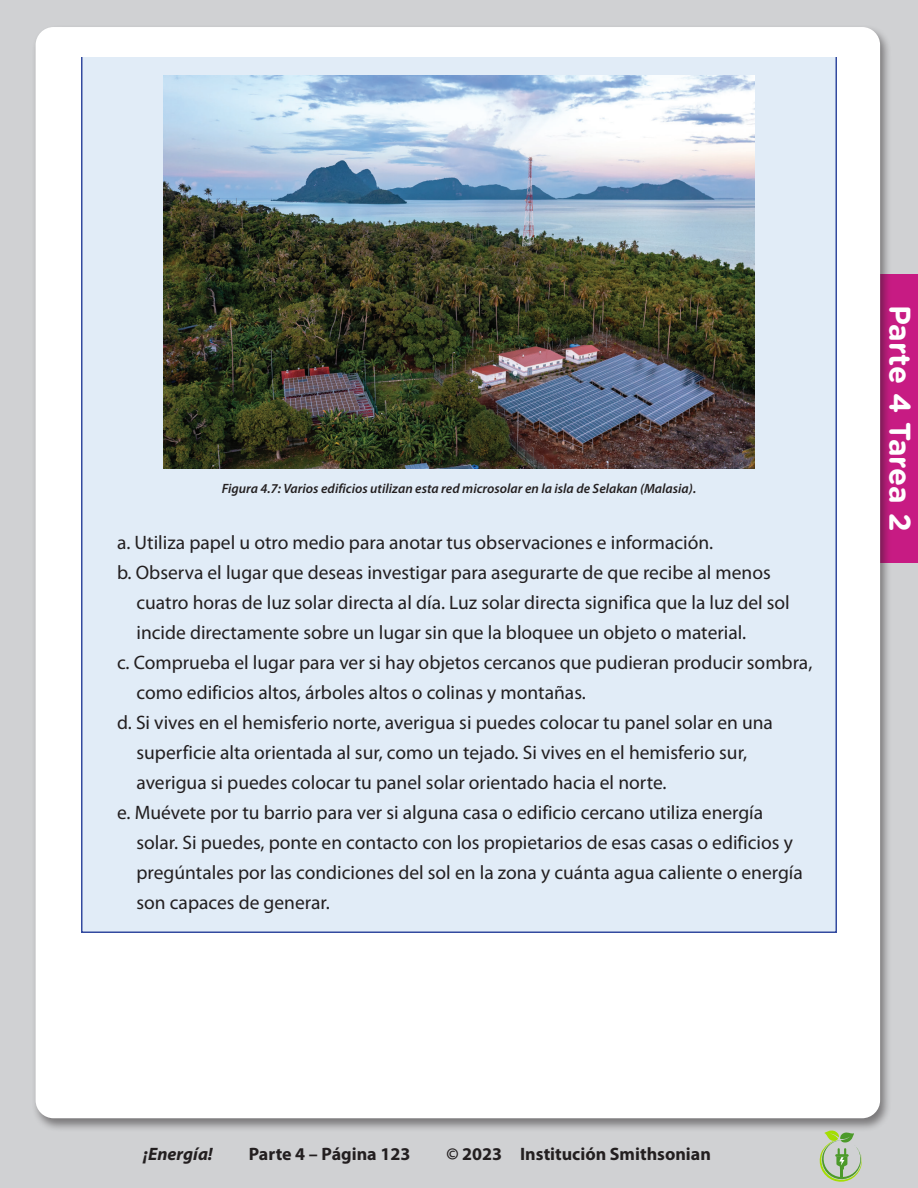
<style>
.page{position:relative;width:918px;height:1188px;background:#d0d1d3}
.page>*{position:absolute;margin:0;border:0;box-sizing:border-box;transform-origin:0 0}
.t1{font:700 30px "Gotham Rounded";letter-spacing:-.005em;color:#fff}
.t2{font:19.5px/30px "Myriad Pro";color:#231f20}
.t3{font:700 18px "Myriad Pro";color:#231f20}
.t4{font:italic 700 18px "Myriad Pro";color:#231f20}
.t5{font:italic 600 13.5px "Myriad Pro";color:#231f20}
</style>
<div class="page">
<div style="left:879px;top:274px;width:39px;height:288px;background:#c71b83"></div>
<div style="left:31px;top:24px;width:861px;height:1108px;background:#231f20;opacity:.5"></div>
<div style="left:36px;top:27px;width:844px;height:1091px;background:#fff;border-radius:18px"></div>
<div style="left:82px;top:57px;width:754px;height:875px;background:#e1ecf7"></div>
<svg style="left:817px;top:1129px;width:46px;height:53px"></svg>
<img style="left:164px;top:76px;width:590px;height:393px">
<p class="t5" style="left:222px;top:480px;width:476px">Figura 4.7: Varios edificios utilizan esta red microsolar en la isla de Selakan (Malasia).</p>
<p class="t2" style="left:117px;top:527px;width:598px">a. Utiliza papel u otro medio para anotar tus observaciones e información.</p>
<p class="t2" style="left:136px;top:557px;width:655px;text-indent:-19px">b. Observa el lugar que deseas investigar para asegurarte de que recibe al menos cuatro horas de luz solar directa al día. Luz solar directa significa que la luz del sol incide directamente sobre un lugar sin que la bloquee un objeto o material.</p>
<p class="t2" style="left:136px;top:647px;width:677px;text-indent:-19px">c. Comprueba el lugar para ver si hay objetos cercanos que pudieran producir sombra, como edificios altos, árboles altos o colinas y montañas.</p>
<p class="t2" style="left:136px;top:707px;width:638px;text-indent:-19px">d. Si vives en el hemisferio norte, averigua si puedes colocar tu panel solar en una superficie alta orientada al sur, como un tejado. Si vives en el hemisferio sur, averigua si puedes colocar tu panel solar orientado hacia el norte.</p>
<p class="t2" style="left:136px;top:797px;width:668px;text-indent:-19px">e. Muévete por tu barrio para ver si alguna casa o edificio cercano utiliza energía solar. Si puedes, ponte en contacto con los propietarios de esas casas o edificios y pregúntales por las condiciones del sol en la zona y cuánta agua caliente o energía son capaces de generar.</p>
<h1 class="t1" style="left:922px;top:305px;width:228px;rotate:90deg">Parte 4 Tarea 2</h1>
<p class="t4" style="left:143px;top:1142px;width:71px">¡Energía!</p>
<p class="t3" style="left:249px;top:1142px;width:163px">Parte 4 – Página 123</p>
<p class="t3" style="left:446px;top:1142px;width:266px">© 2023 Institución Smithsonian</p>
</div>
